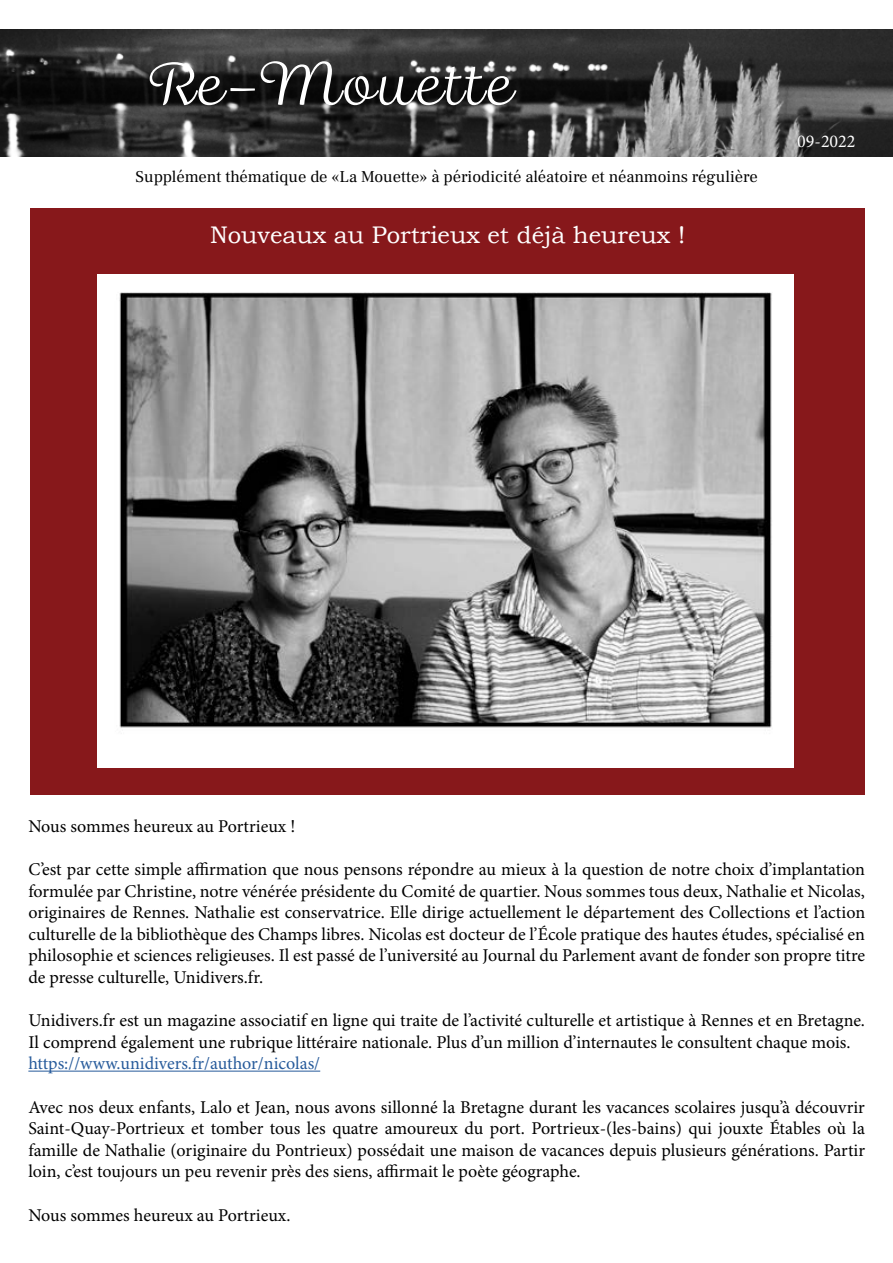
<style>
.page{position:relative;width:893px;height:1263px;background:#fff}
.page>*{position:absolute;margin:0;border:0;box-sizing:border-box;transform-origin:0 0}
.t1{font:55.5px "Madre Script";letter-spacing:.05em;color:#fff;scale:1.05 1}
.t2{font:24px "Bookman Old Style";color:#fff}
.t3{font:18px/21.6px "Minion Pro";color:#000;text-align:justify}
.t4{font:18px "Minion Pro";color:#275b9b}
.t5{font:18px "Minion Pro";color:#fff}
.t6{font:16.5px "Frank Ruhl Hofshi";color:#000}
</style>
<div class="page">
<hr style="left:28px;top:1071px;width:292px;height:1px;background:#275b9b">
<img style="left:0;top:30px;width:893px;height:127px">
<div style="left:30px;top:208px;width:835px;height:587px;background:#87181b"></div>
<img style="left:97px;top:275px;width:696px;height:492px">
<h1 class="t1" style="left:150px;top:53px;width:348px">Re-Mouette</h1>
<p class="t6" style="left:135px;top:167px;width:624px">Supplément thématique de «La Mouette» à périodicité aléatoire et néanmoins régulière</p>
<h2 class="t2" style="left:210px;top:222px;width:477px">Nouveaux au Portrieux et déjà heureux !</h2>
<p class="t5" style="left:797px;top:129px;width:60px">09-2022</p>
<p class="t3" style="left:28px;top:815px;width:269px">Nous sommes heureux au Portrieux !</p>
<p class="t3" style="left:28px;top:858px;width:838px">C’est par cette simple affirmation que nous pensons répondre au mieux à la question de notre choix d’implantation formulée par Christine, notre vénérée présidente du Comité de quartier. Nous sommes tous deux, Nathalie et Nicolas, originaires de Rennes. Nathalie est conservatrice. Elle dirige actuellement le département des Collections et l’action culturelle de la bibliothèque des Champs libres. Nicolas est docteur de l’École pratique des hautes études, spécialisé en philosophie et sciences religieuses. Il est passé de l’université au Journal du Parlement avant de fonder son propre titre de presse culturelle, Unidivers.fr.</p>
<p class="t3" style="left:28px;top:1010px;width:838px">Unidivers.fr est un magazine associatif en ligne qui traite de l’activité culturelle et artistique à Rennes et en Bretagne.<br>Il comprend également une rubrique littéraire nationale. Plus d’un million d’internautes le consultent chaque mois.</p>
<p class="t4" style="left:28px;top:1051px;width:293px">https://www.unidivers.fr/author/nicolas/</p>
<p class="t3" style="left:28px;top:1096px;width:838px">Avec nos deux enfants, Lalo et Jean, nous avons sillonné la Bretagne durant les vacances scolaires jusqu’à découvrir Saint-Quay-Portrieux et tomber tous les quatre amoureux du port. Portrieux-(les-bains) qui jouxte Étables où la famille de Nathalie (originaire du Pontrieux) possédait une maison de vacances depuis plusieurs générations. Partir loin, c’est toujours un peu revenir près des siens, affirmait le poète géographe.</p>
<p class="t3" style="left:28px;top:1204px;width:264px">Nous sommes heureux au Portrieux.</p>
</div>
